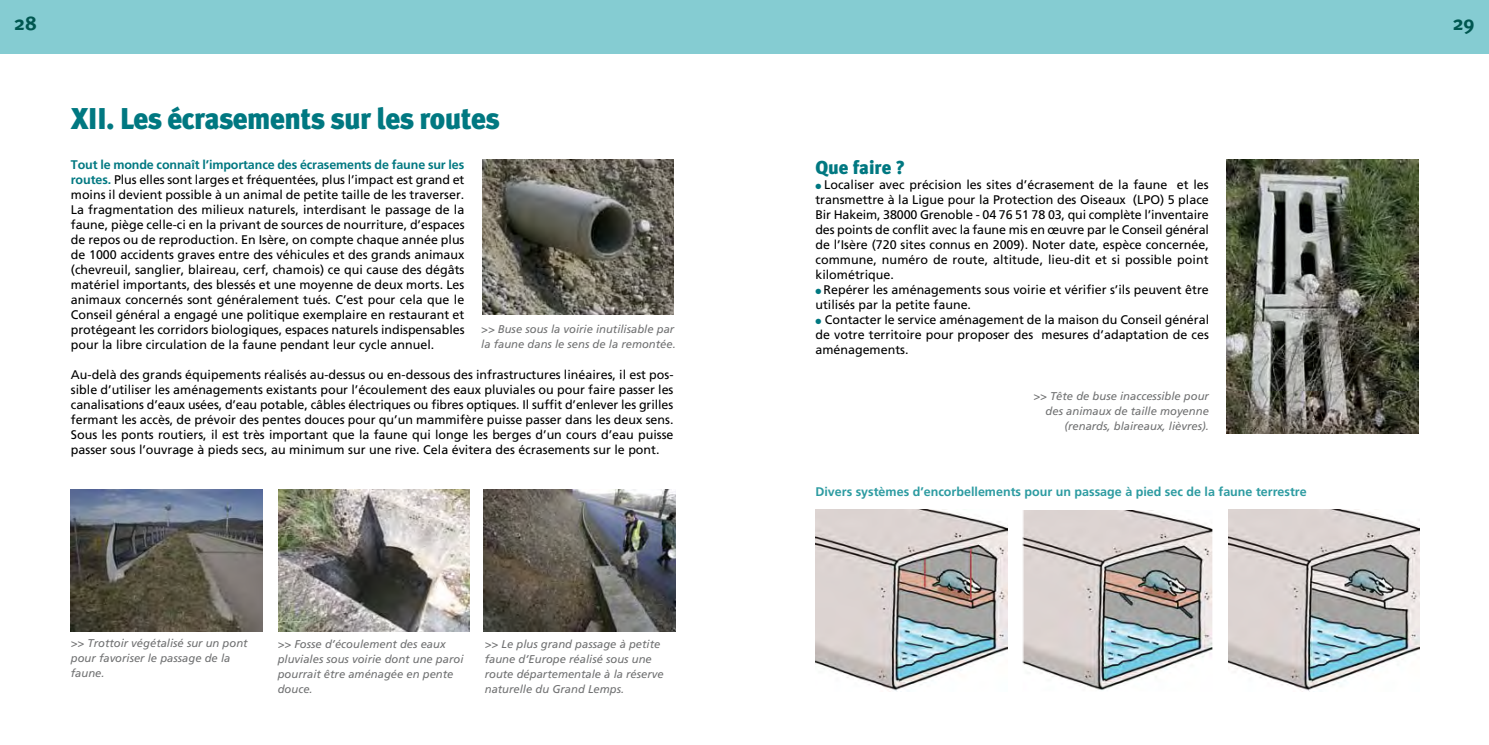
<style>
.page{position:relative;width:1489px;height:745px;background:#fff}
.page>*{position:absolute;margin:0;border:0;box-sizing:border-box;transform-origin:0 0}
.t1{font:900 30px "Meta Plus";letter-spacing:-.02em;color:#007881}
.t2{font:700 20px "Meta Plus";color:#005750}
.t3{font:900 18.75px "Meta Plus";color:#007881}
.t4{font:12.5px/15px "Frutiger";color:#000;text-align:justify}
.t5{font:700 12.5px "Frutiger";color:#2c9ba1}
.t6{font:italic 11.25px/15px "Frutiger";color:#707172}
.s1{font-weight:700;color:#007881}
.s2{color:#007881}
</style>
<div class="page">
<div style="left:744px;top:0;width:744px;height:53px;background:#85ccd2"></div>
<div style="left:0;top:0;width:744px;height:53px;background:#85ccd2"></div>
<img style="left:278px;top:489px;width:191px;height:142px">
<img style="left:71px;top:489px;width:191px;height:142px">
<img style="left:483px;top:489px;width:192px;height:142px">
<img style="left:1226px;top:159px;width:191px;height:274px">
<img style="left:482px;top:159px;width:191px;height:155px">
<img style="left:815px;top:509px;width:192px;height:182px">
<img style="left:1024px;top:510px;width:187px;height:179px">
<div style="left:1022px;top:504px;width:191px;height:187px;border:1px solid #fff"></div>
<img style="left:1228px;top:509px;width:191px;height:182px">
<h2 class="t2" style="left:14px;top:11px;width:24px">28</h2>
<h2 class="t2" style="left:1452px;top:11px;width:24px">29</h2>
<h1 class="t1" style="left:71px;top:101px;width:430px">XII. Les écrasements sur les routes</h1>
<p class="t4" style="left:71px;top:157px;width:395px"><span class="s1">Tout le monde connaît l’importance des écrasements de faune sur les routes.</span> Plus elles sont larges et fréquentées, plus l’impact est grand et moins il devient possible à un animal de petite taille de les traverser.<br>La fragmentation des milieux naturels, interdisant le passage de la faune, piège celle-ci en la privant de sources de nourriture, d’espaces de repos ou de reproduction. En Isère, on compte chaque année plus de 1000 accidents graves entre des véhicules et des grands animaux (chevreuil, sanglier, blaireau, cerf, chamois) ce qui cause des dégâts matériel importants, des blessés et une moyenne de deux morts. Les animaux concernés sont généralement tués. C’est pour cela que le Conseil général a engagé une politique exemplaire en restaurant et protégeant les corridors biologiques, espaces naturels indispensables pour la libre circulation de la faune pendant leur cycle annuel.</p>
<p class="t4" style="left:71px;top:367px;width:604px">Au-delà des grands équipements réalisés au-dessus ou en-dessous des infrastructures linéaires, il est pos&shy;sible d’utiliser les aménagements existants pour l’écoulement des eaux pluviales ou pour faire passer les canalisations d’eaux usées, d’eau potable, câbles électriques ou fibres optiques. Il suffit d’enlever les grilles fermant les accès, de prévoir des pentes douces pour qu’un mammifère puisse passer dans les deux sens.<br>Sous les ponts routiers, il est très important que la faune qui longe les berges d’un cours d’eau puisse passer sous l’ouvrage à pieds secs, au minimum sur une rive. Cela évitera des écrasements sur le pont.</p>
<p class="t6" style="left:481px;top:321px;width:196px">&gt;&gt; Buse sous la voirie inutilisable par la faune dans le sens de la remontée.</p>
<p class="t6" style="left:71px;top:635px;width:178px">&gt;&gt; Trottoir végétalisé sur un pont pour favoriser le passage de la faune.</p>
<p class="t6" style="left:278px;top:635px;width:187px">&gt;&gt; Fosse d’écoulement des eaux pluviales sous voirie dont une paroi pourrait être aménagée en pente douce.</p>
<p class="t6" style="left:485px;top:635px;width:180px">&gt;&gt; Le plus grand passage à petite faune d’Europe réalisé sous une route départementale à la réserve naturelle du Grand Lemps.</p>
<h3 class="t3" style="left:815px;top:156px;width:91px">Que faire ?</h3>
<p class="t4" style="left:815px;top:177px;width:395px"><span class="s2">●</span> Localiser avec précision les sites d’écrasement de la faune et les transmettre à la Ligue pour la Protection des Oiseaux (LPO) 5 place Bir Hakeim, 38000 Grenoble - 04 76 51 78 03, qui complète l’inventaire des points de conflit avec la faune mis en œuvre par le Conseil général de l’Isère (720 sites connus en 2009). Noter date, espèce concernée, commune, numéro de route, altitude, lieu-dit et si possible point kilométrique.</p>
<p class="t4" style="left:815px;top:282px;width:395px"><span class="s2">●</span> Repérer les aménagements sous voirie et vérifier s’ils peuvent être utilisés par la petite faune.</p>
<p class="t4" style="left:815px;top:312px;width:395px"><span class="s2">●</span> Contacter le service aménagement de la maison du Conseil général de votre territoire pour proposer des mesures d’adaptation de ces aménagements.</p>
<p class="t6" style="left:1033px;top:388px;width:177px;text-align:right">&gt;&gt; Tête de buse inaccessible pour des animaux de taille moyenne (renards, blaireaux, lièvres).</p>
<p class="t5" style="left:815px;top:484px;width:493px">Divers systèmes d’encorbellements pour un passage à pied sec de la faune terrestre</p>
</div>
